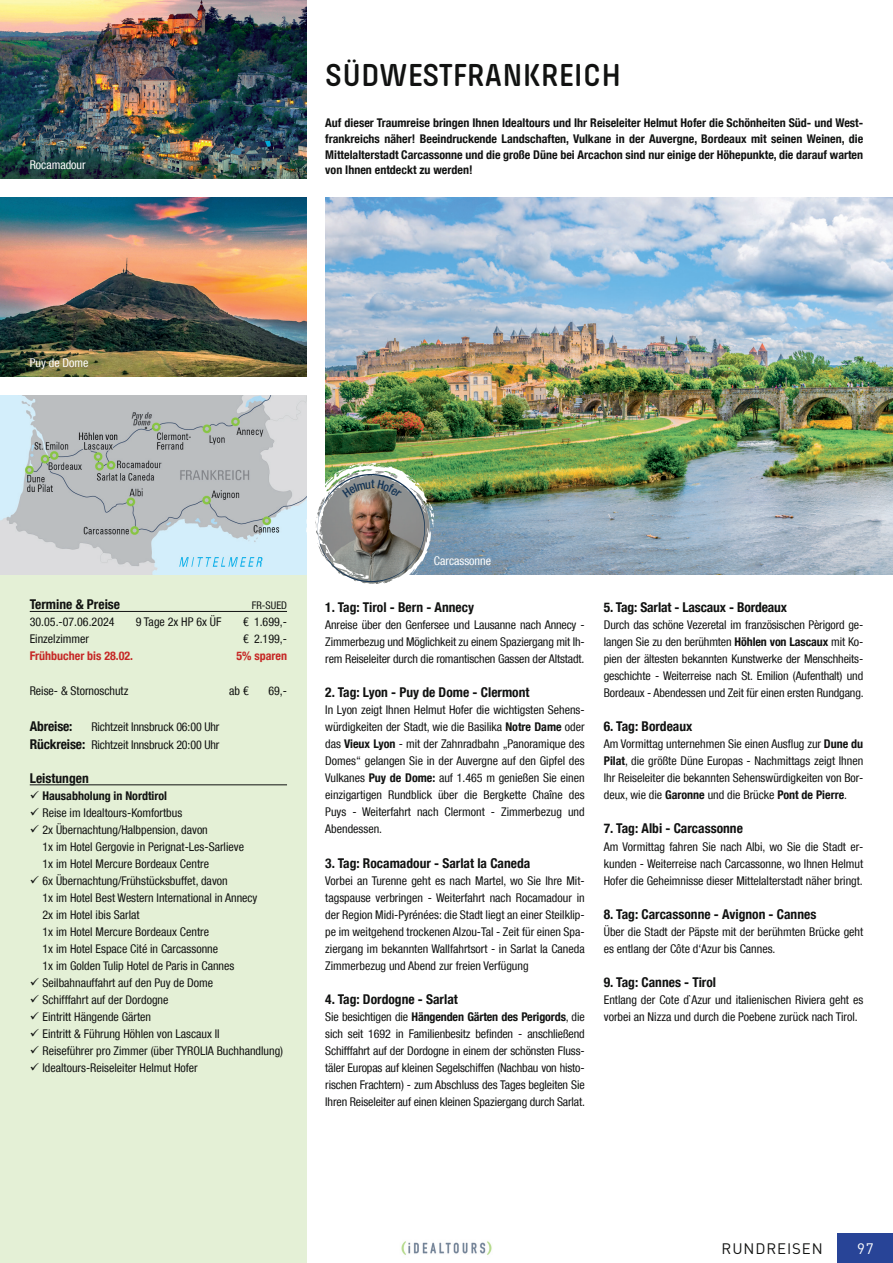
<style>
.page{position:relative;width:893px;height:1263px;background:#fff}
.page>*{position:absolute;margin:0;border:0;box-sizing:border-box;transform-origin:0 0}
.Reisetitel_Hotel{font:600 33px "Pilcrow Soft";letter-spacing:.01em;color:#111211}
.Kapitel{font:15px "DINOT";letter-spacing:.06em;color:#111211}
.t1{font:15px "DINOT";color:#fff}
.Ueberschrift4{font:700 condensed 13.5px "Helvetica Neue LT Com";color:#111211}
.Überschrift_Leistungspaket{font:700 condensed 13.5px "Helvetica Neue LT Com";color:#111211}
.Termine___Preise{font:700 condensed 13.5px "Helvetica Neue LT Com";letter-spacing:-.01em;color:#111211}
.Normaltext_schwarz{font:condensed 12px/17px "Helvetica Neue LT Com";color:#111211;text-align:justify}
.Einleitetext{font:700 condensed 12px/15.8px "Helvetica Neue LT Com";color:#111211;text-align:justify}
.Normaltext_schwarz_Tabelle{font:condensed 12px "Helvetica Neue LT Com";color:#111211}
.Termine___Preise-2{font:condensed 12px "Helvetica Neue LT Com";letter-spacing:-.01em;color:#111211}
._5_Bildtext_weiß{font:condensed 12px "Helvetica Neue LT Com";color:#fff}
.Normaltext_schwarz_Tabelle-2{font:700 condensed 12px "Helvetica Neue LT Com";color:#c62826}
.Überschrift_Leistungspaket-2{font:condensed 10.5px "Helvetica Neue LT Com";color:#111211}
.s1{font-weight:700;font-size:13.5px}
.s2{font-weight:700}
</style>
<div class="page">
<div style="left:0;top:574px;width:306px;height:689px;background:#e4f0d6"></div>
<hr style="left:30px;top:611px;width:257px;height:1px;background:#111211">
<hr style="left:30px;top:784px;width:257px;height:1px;background:#111211">
<img style="left:401px;top:1241px;width:91px;height:14px">
<div style="left:838px;top:1233px;width:55px;height:30px;background:#284497"></div>
<img style="left:325px;top:198px;width:568px;height:376px">
<img style="left:0;top:0;width:306px;height:179px">
<img style="left:0;top:198px;width:306px;height:178px">
<img style="left:0;top:395px;width:306px;height:179px">
<img style="left:306px;top:463px;width:128px;height:130px">
<p class="_5_Bildtext_weiß" style="left:30px;top:158px;width:57px">Rocamadour</p>
<p class="_5_Bildtext_weiß" style="left:30px;top:356px;width:60px">Puy de Dome</p>
<p class="Reisetitel_Hotel" style="left:325px;top:59px;width:297px">SÜDWESTFRANKREICH</p>
<p class="Einleitetext" style="left:325px;top:115px;width:539px">Auf dieser Traumreise bringen Ihnen Idealtours und Ihr Reiseleiter Helmut Hofer die Schönheiten Süd- und West&shy;frankreichs näher! Beeindruckende Landschaften, Vulkane in der Auvergne, Bordeaux mit seinen Weinen, die Mittelalterstadt Carcassonne und die große Düne bei Arcachon sind nur einige der Höhepunkte, die darauf warten von Ihnen entdeckt zu werden!</p>
<p class="Überschrift_Leistungspaket" style="left:30px;top:596px;width:92px">Termine &amp; Preise</p>
<p class="Überschrift_Leistungspaket-2" style="left:252px;top:599px;width:37px">FR-SUED</p>
<p class="Normaltext_schwarz_Tabelle" style="left:30px;top:615px;width:86px">30.05.-07.06.2024</p>
<p class="Normaltext_schwarz_Tabelle" style="left:136px;top:615px;width:87px">9 Tage 2x HP 6x ÜF</p>
<p class="Normaltext_schwarz_Tabelle" style="left:243px;top:615px;width:46px">€ 1.699,-</p>
<p class="Normaltext_schwarz_Tabelle" style="left:30px;top:632px;width:61px">Einzelzimmer</p>
<p class="Normaltext_schwarz_Tabelle" style="left:243px;top:632px;width:46px">€ 2.199,-</p>
<p class="Normaltext_schwarz_Tabelle-2" style="left:30px;top:649px;width:105px">Frühbucher bis 28.02.</p>
<p class="Normaltext_schwarz_Tabelle-2" style="left:236px;top:649px;width:52px">5% sparen</p>
<p class="Normaltext_schwarz_Tabelle" style="left:30px;top:683px;width:100px">Reise- &amp; Stornoschutz</p>
<p class="Normaltext_schwarz_Tabelle" style="left:229px;top:683px;width:21px">ab €</p>
<p class="Normaltext_schwarz_Tabelle" style="left:268px;top:683px;width:20px">69,-</p>
<p class="Termine___Preise" style="left:30px;top:718px;width:44px">Abreise:</p>
<p class="Termine___Preise-2" style="left:91px;top:719px;width:130px">Richtzeit Innsbruck 06:00 Uhr</p>
<p class="Termine___Preise-2" style="left:30px;top:737px;width:191px"><span class="s1">Rückreise:</span> Richtzeit Innsbruck 20:00 Uhr</p>
<p class="Überschrift_Leistungspaket" style="left:30px;top:770px;width:60px">Leistungen</p>
<p class="Einleitetext" style="left:43px;top:787px;width:126px">Hausabholung in Nordtirol</p>
<p class="Normaltext_schwarz" style="left:43px;top:804px;width:141px">Reise im Idealtours-Komfortbus</p>
<p class="Normaltext_schwarz" style="left:43px;top:821px;width:203px;text-align:left">2x Übernachtung/Halbpension, davon<br>1x im Hotel Gergovie in Perignat-Les-Sarlieve<br>1x im Hotel Mercure Bordeaux Centre</p>
<p class="Normaltext_schwarz" style="left:43px;top:872px;width:216px;text-align:left">6x Übernachtung/Frühstücksbuffet, davon<br>1x im Hotel Best Western International in Annecy 2x im Hotel ibis Sarlat<br>1x im Hotel Mercure Bordeaux Centre<br>1x im Hotel Espace Cité in Carcassonne<br>1x im Golden Tulip Hotel de Paris in Cannes</p>
<p class="Normaltext_schwarz" style="left:43px;top:974px;width:172px">Seilbahnauffahrt auf den Puy de Dome</p>
<p class="Normaltext_schwarz" style="left:43px;top:991px;width:127px">Schifffahrt auf der Dordogne</p>
<p class="Normaltext_schwarz" style="left:43px;top:1008px;width:110px">Eintritt Hängende Gärten</p>
<p class="Normaltext_schwarz" style="left:43px;top:1025px;width:179px">Eintritt &amp; Führung Höhlen von Lascaux II</p>
<p class="Normaltext_schwarz" style="left:43px;top:1042px;width:242px">Reiseführer pro Zimmer (über TYROLIA Buchhandlung)</p>
<p class="Normaltext_schwarz" style="left:43px;top:1059px;width:157px">Idealtours-Reiseleiter Helmut Hofer</p>
<p class="_5_Bildtext_weiß" style="left:434px;top:553px;width:59px">Carcassonne</p>
<p class="Ueberschrift4" style="left:325px;top:599px;width:150px">1. Tag: Tirol - Bern - Annecy</p>
<p class="Normaltext_schwarz" style="left:325px;top:616px;width:261px">Anreise über den Genfersee und Lausanne nach Annecy - Zimmerbezug und Möglichkeit zu einem Spaziergang mit Ih&shy;rem Reiseleiter durch die romantischen Gassen der Altstadt.</p>
<p class="Ueberschrift4" style="left:325px;top:684px;width:206px">2. Tag: Lyon - Puy de Dome - Clermont</p>
<p class="Normaltext_schwarz" style="left:325px;top:701px;width:261px">In Lyon zeigt Ihnen Helmut Hofer die wichtigsten Sehens&shy;würdigkeiten der Stadt, wie die Basilika <span class="s2">Notre Dame</span> oder das <span class="s2">Vieux Lyon</span> - mit der Zahnradbahn „Panoramique des Domes“ gelangen Sie in der Auvergne auf den Gipfel des Vulkanes <span class="s2">Puy de Dome:</span> auf 1.465 m genießen Sie einen einzigartigen Rundblick über die Bergkette Chaîne des Puys - Weiterfahrt nach Clermont - Zimmerbezug und Abendessen.</p>
<p class="Ueberschrift4" style="left:325px;top:855px;width:206px">3. Tag: Rocamadour - Sarlat la Caneda</p>
<p class="Normaltext_schwarz" style="left:325px;top:872px;width:261px">Vorbei an Turenne geht es nach Martel, wo Sie Ihre Mit&shy;tagspause verbringen - Weiterfahrt nach Rocamadour in der Region Midi-Pyrénées: die Stadt liegt an einer Steilklip&shy;pe im weitgehend trockenen Alzou-Tal - Zeit für einen Spa&shy;ziergang im bekannten Wallfahrtsort - in Sarlat la Caneda Zimmerbezug und Abend zur freien Verfügung</p>
<p class="Ueberschrift4" style="left:325px;top:991px;width:134px">4. Tag: Dordogne - Sarlat</p>
<p class="Normaltext_schwarz" style="left:325px;top:1008px;width:261px">Sie besichtigen die <span class="s2">Hängenden Gärten des Perigords</span>, die sich seit 1692 in Familienbesitz befinden - anschließend Schifffahrt auf der Dordogne in einem der schönsten Fluss&shy;täler Europas auf kleinen Segelschiffen (Nachbau von histo&shy;rischen Frachtern) - zum Abschluss des Tages begleiten Sie Ihren Reiseleiter auf einen kleinen Spaziergang durch Sarlat.</p>
<p class="Ueberschrift4" style="left:604px;top:599px;width:185px">5. Tag: Sarlat - Lascaux - Bordeaux</p>
<p class="Normaltext_schwarz" style="left:604px;top:616px;width:261px">Durch das schöne Vezeretal im französischen Pèrigord ge&shy;langen Sie zu den berühmten <span class="s2">Höhlen von Lascaux</span> mit Ko&shy;pien der ältesten bekannten Kunstwerke der Menschheits&shy;geschichte - Weiterreise nach St. Emilion (Aufenthalt) und Bordeaux - Abendessen und Zeit für einen ersten Rundgang.</p>
<p class="Ueberschrift4" style="left:604px;top:718px;width:90px">6. Tag: Bordeaux</p>
<p class="Normaltext_schwarz" style="left:604px;top:735px;width:261px">Am Vormittag unternehmen Sie einen Ausflug zur <span class="s2">Dune du Pilat</span>, die größte Düne Europas - Nachmittags zeigt Ihnen Ihr Reiseleiter die bekannten Sehenswürdigkeiten von Bor&shy;deux, wie die <span class="s2">Garonne</span> und die Brücke <span class="s2">Pont de Pierre</span>.</p>
<p class="Ueberschrift4" style="left:604px;top:821px;width:141px">7. Tag: Albi - Carcassonne</p>
<p class="Normaltext_schwarz" style="left:604px;top:838px;width:261px">Am Vormittag fahren Sie nach Albi, wo Sie die Stadt er&shy;kunden - Weiterreise nach Carcassonne, wo Ihnen Helmut Hofer die Geheimnisse dieser Mittelalterstadt näher bringt.</p>
<p class="Ueberschrift4" style="left:604px;top:906px;width:214px">8. Tag: Carcassonne - Avignon - Cannes</p>
<p class="Normaltext_schwarz" style="left:604px;top:923px;width:261px">Über die Stadt der Päpste mit der berühmten Brücke geht es entlang der Côte d‘Azur bis Cannes.</p>
<p class="Ueberschrift4" style="left:604px;top:974px;width:114px">9. Tag: Cannes - Tirol</p>
<p class="Normaltext_schwarz" style="left:604px;top:991px;width:261px">Entlang der Cote d`Azur und italienischen Riviera geht es vorbei an Nizza und durch die Poebene zurück nach Tirol.</p>
<p class="Kapitel" style="left:722px;top:1237px;width:103px">RUNDREISEN</p>
<p class="t1" style="left:857px;top:1237px;width:18px">97</p>
</div>
